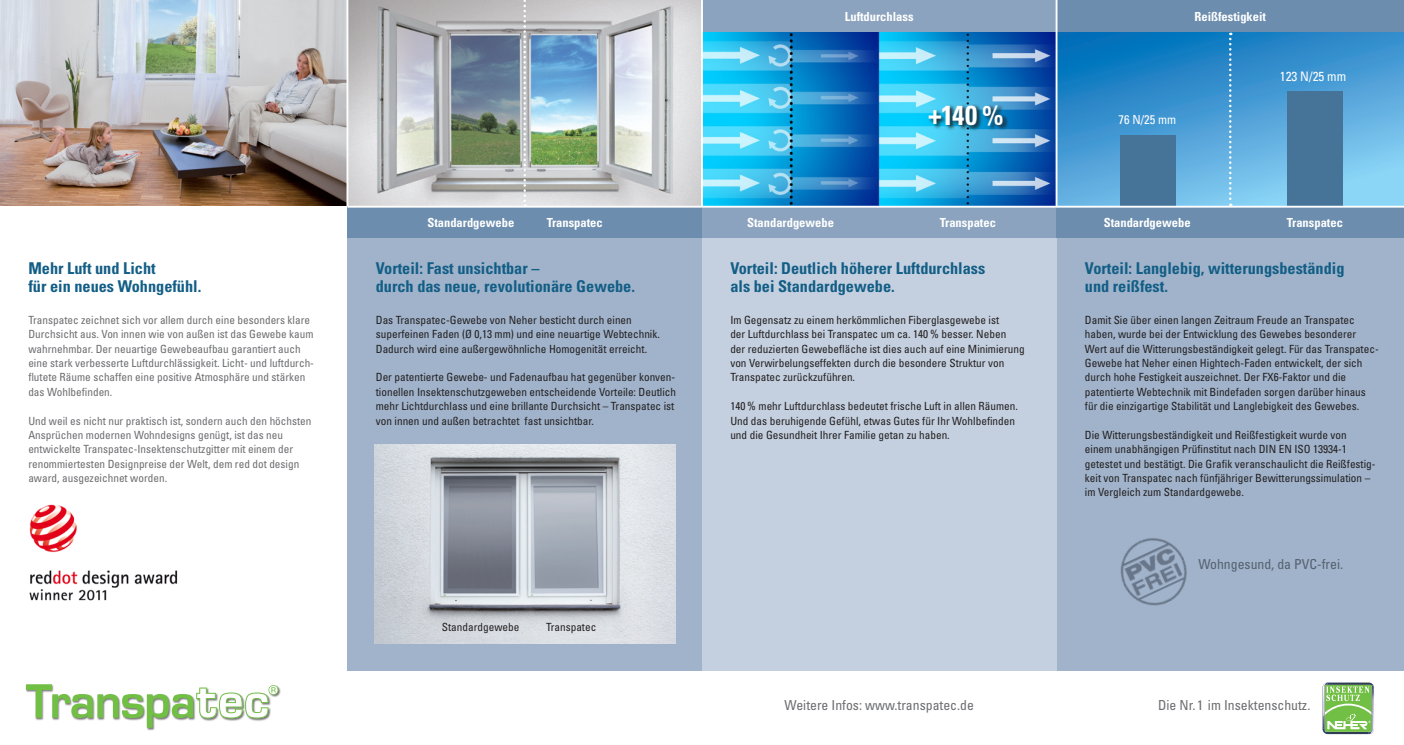
<style>
.page{position:relative;width:1404px;height:745px;background:#fff}
.page>*{position:absolute;margin:0;border:0;box-sizing:border-box;transform-origin:0 0}
.t1{font:700 condensed 27.38px "Univers";color:#fff}
.t2{font:700 condensed 16.25px/17.5px "Univers LT Std";color:#135e86}
.t3{font:condensed 13.75px "Univers LT Std";color:#6c6d70}
.t4{font:condensed 13.12px "Univers";color:#fff}
.t5{font:700 condensed 12.5px "Univers";color:#fff}
.t6{font:condensed 12.5px "Univers";color:#fff}
.t7{font:condensed 11.25px/14.4px "Univers LT Std";color:#231f20}
.t8{font:condensed 11.25px/14.4px "Univers LT Std";color:#6c6d70}
</style>
<div class="page">
<div style="left:1056px;top:206px;width:347px;height:464px;background:#a0b3ca"></div>
<svg style="left:1321px;top:681px;width:53px;height:53px"></svg>
<svg style="left:1322px;top:682px;width:51px;height:51px;background:#8fc376"></svg>
<div style="left:702px;top:206px;width:354px;height:464px;background:#c4d0df"></div>
<img style="left:1120px;top:538px;width:67px;height:68px">
<svg style="left:26px;top:684px;width:252px;height:43px"></svg>
<svg style="left:1057px;top:32px;width:346px;height:174px;background:#469dd5"></svg>
<div style="left:1119px;top:135px;width:56px;height:71px;background:#467499"></div>
<div style="left:1286px;top:91px;width:56px;height:115px;background:#467499"></div>
<svg style="left:1228px;top:33px;width:3px;height:173px"></svg>
<img style="left:703px;top:32px;width:352px;height:174px">
<div style="left:702px;top:206px;width:354px;height:31px;background:#8ba3be"></div>
<div style="left:702px;top:0;width:354px;height:32px;background:#8ba3be"></div>
<div style="left:1056px;top:0;width:347px;height:32px;background:#6c8dae"></div>
<div style="left:1056px;top:206px;width:347px;height:31px;background:#6c8dae"></div>
<svg style="left:927px;top:104px;width:82px;height:27px;background:#2384aa"></svg>
<div style="left:347px;top:206px;width:355px;height:464px;background:#a0b3ca"></div>
<img style="left:0;top:0;width:701px;height:206px">
<div style="left:347px;top:206px;width:355px;height:31px;background:#6c8dae"></div>
<svg style="left:523px;top:0;width:3px;height:206px"></svg>
<img style="left:29px;top:504px;width:149px;height:97px">
<img style="left:421px;top:444px;width:210px;height:199px">
<div style="left:374px;top:444px;width:47px;height:199px;background:linear-gradient(to right,#c6ccd4,#d6dade)"></div>
<div style="left:631px;top:444px;width:44px;height:199px;background:#dee2e7"></div>
<hr style="left:347px;top:206px;width:1056px;height:1px;background:#fff">
<hr style="left:346px;top:0;width:2px;height:206px;background:#fff">
<hr style="left:701px;top:0;width:2px;height:206px;background:#fff">
<hr style="left:1055px;top:0;width:2px;height:207px;background:#fff">
<h2 class="t2" style="left:28px;top:259px;width:174px">Mehr Luft und Licht<br>für ein neues Wohngefühl.</h2>
<p class="t8" style="left:28px;top:312px;width:287px">Transpatec zeichnet sich vor allem durch eine besonders klare Durchsicht aus. Von innen wie von außen ist das Gewebe kaum wahrnehmbar. Der neuartige Gewebeaufbau garantiert auch eine stark verbesserte Luftdurchlässigkeit. Licht- und luftdurch&shy;flutete Räume schaffen eine positive Atmosphäre und stärken das Wohlbefinden.</p>
<p class="t8" style="left:28px;top:413px;width:285px">Und weil es nicht nur praktisch ist, sondern auch den höchsten Ansprüchen modernen Wohndesigns genügt, ist das neu entwickelte Transpatec-Insektenschutzgitter mit einem der renommiertesten Designpreise der Welt, dem red dot design award, ausgezeichnet worden.</p>
<p class="t5" style="left:427px;top:214px;width:88px">Standardgewebe</p>
<p class="t5" style="left:546px;top:214px;width:58px">Transpatec</p>
<h2 class="t2" style="left:376px;top:259px;width:261px">Vorteil: Fast unsichtbar –<br>durch das neue, revolutionäre Gewebe.</h2>
<p class="t7" style="left:376px;top:312px;width:285px">Das Transpatec-Gewebe von Neher besticht durch einen superfeinen Faden (Ø 0,13 mm) und eine neuartige Webtechnik.<br>Dadurch wird eine außergewöhnliche Homogenität erreicht.</p>
<p class="t7" style="left:376px;top:370px;width:302px">Der patentierte Gewebe- und Fadenaufbau hat gegenüber konven&shy;tionellen Insektenschutzgeweben entscheidende Vorteile: Deutlich mehr Lichtdurchlass und eine brillante Durchsicht – Transpatec ist von innen und außen betrachtet fast unsichtbar.</p>
<p class="t7" style="left:442px;top:619px;width:79px">Standardgewebe</p>
<p class="t7" style="left:546px;top:619px;width:52px">Transpatec</p>
<p class="t5" style="left:844px;top:9px;width:70px">Luftdurchlass</p>
<p class="t5" style="left:1194px;top:9px;width:73px">Reißfestigkeit</p>
<h1 class="t1" style="left:927px;top:98px;width:77px">+ 140 %</h1>
<p class="t6" style="left:1118px;top:112px;width:59px">76 N/25 mm</p>
<p class="t4" style="left:1279px;top:68px;width:68px">123 N/25 mm</p>
<p class="t5" style="left:747px;top:214px;width:88px">Standardgewebe</p>
<p class="t5" style="left:939px;top:214px;width:58px">Transpatec</p>
<h2 class="t2" style="left:730px;top:259px;width:256px">Vorteil: Deutlich höherer Luftdurchlass als bei Standardgewebe.</h2>
<p class="t7" style="left:730px;top:312px;width:296px">Im Gegensatz zu einem herkömmlichen Fiberglasgewebe ist<br>der Luftdurchlass bei Transpatec um ca. 140 % besser. Neben<br>der reduzierten Gewebefläche ist dies auch auf eine Minimierung von Verwirbelungseffekten durch die besondere Struktur von Transpatec zurückzuführen.</p>
<p class="t7" style="left:730px;top:398px;width:289px">140 % mehr Luftdurchlass bedeutet frische Luft in allen Räumen.<br>Und das beruhigende Gefühl, etwas Gutes für Ihr Wohlbefinden und die Gesundheit Ihrer Familie getan zu haben.</p>
<p class="t5" style="left:1103px;top:214px;width:88px">Standardgewebe</p>
<p class="t5" style="left:1286px;top:214px;width:58px">Transpatec</p>
<h2 class="t2" style="left:1084px;top:259px;width:261px">Vorteil: Langlebig, witterungsbeständig und reißfest.</h2>
<p class="t7" style="left:1084px;top:312px;width:295px">Damit Sie über einen langen Zeitraum Freude an Transpatec haben, wurde bei der Entwicklung des Gewebes besonderer Wert auf die Witterungsbeständigkeit gelegt. Für das Transpatec-Gewebe hat Neher einen Hightech-Faden entwickelt, der sich durch hohe Festigkeit auszeichnet. Der FX6-Faktor und die patentierte Webtechnik mit Bindefaden sorgen darüber hinaus für die einzigartige Stabilität und Langlebigkeit des Gewebes.</p>
<p class="t7" style="left:1084px;top:427px;width:292px">Die Witterungsbeständigkeit und Reißfestigkeit wurde von einem unabhängigen Prüfinstitut nach DIN EN ISO 13934-1 getestet und bestätigt. Die Grafik veranschaulicht die Reißfestig&shy;keit von Transpatec nach fünfjähriger Bewitterungssimulation – im Vergleich zum Standardgewebe.</p>
<p class="t3" style="left:1198px;top:555px;width:146px">Wohngesund, da PVC-frei.</p>
<p class="t3" style="left:784px;top:695px;width:191px">Weitere Infos: www.transpatec.de</p>
<p class="t3" style="left:1157px;top:695px;width:154px">Die Nr. 1 im Insektenschutz.</p>
</div>
